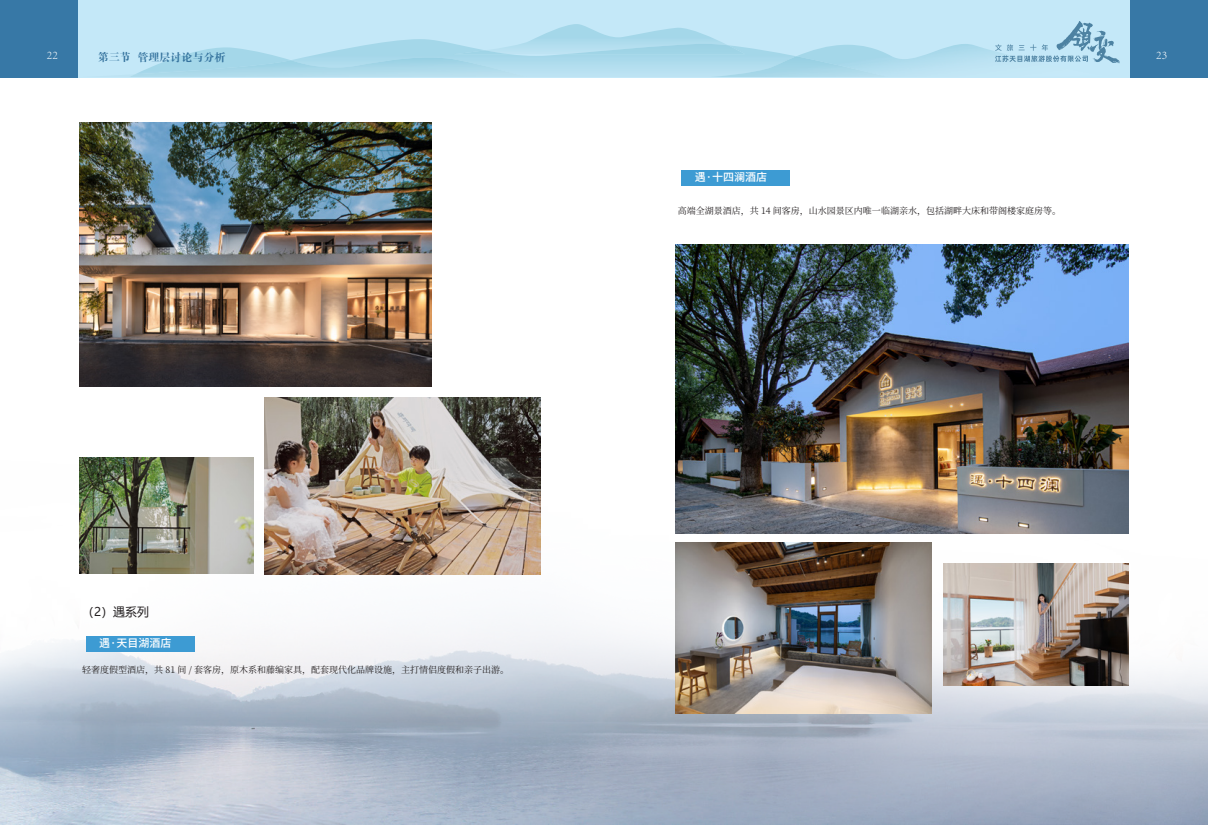
<style>
.page{position:relative;width:1208px;height:825px;background:#fff}
.page>*{position:absolute;margin:0;border:0;box-sizing:border-box;transform-origin:0 0}
.t1{font:12px "Microsoft Ya Hei";color:#231f20}
.t2{font:300 12px "Adobe Song Std";color:#fff}
.内容-正常字{font:500 11px "Source Han Sans CN";color:#fff}
.t3{font:11px "FZDBSK GBK1 0";color:#35739e}
.内容-正常字-2{font:9px "Source Han Serif SC";color:#231f20}
</style>
<div class="page">
<img style="left:0;top:0;width:1208px;height:825px">
<div style="left:86px;top:636px;width:108px;height:15px;background:#3d9bd3"></div>
<div style="left:681px;top:170px;width:109px;height:15px;background:#3d9bd3"></div>
<img style="left:265px;top:397px;width:276px;height:177px">
<img style="left:79px;top:122px;width:353px;height:265px">
<img style="left:80px;top:457px;width:174px;height:116px">
<img style="left:676px;top:245px;width:452px;height:288px">
<img style="left:676px;top:543px;width:255px;height:170px">
<img style="left:943px;top:563px;width:185px;height:123px">
<h1 class="t2" style="left:47px;top:48px;width:13px">22</h1>
<p class="t3" style="left:98px;top:51px;width:129px">第三节 管理层讨论与分析</p>
<h1 class="t2" style="left:1156px;top:48px;width:13px">23</h1>
<p class="内容-正常字" style="left:694px;top:171px;width:74px">遇·十四澜酒店</p>
<p class="t1" style="left:82px;top:603px;width:69px">（2）遇系列</p>
<p class="内容-正常字" style="left:99px;top:637px;width:74px">遇·天目湖酒店</p>
<p class="内容-正常字-2" style="left:82px;top:665px;width:428px">轻奢度假型酒店，共 81 间 / 套客房，原木系和藤编家具，配套现代化品牌设施，主打情侣度假和亲子出游。</p>
<p class="内容-正常字-2" style="left:677px;top:206px;width:385px">高端全湖景酒店，共 14 间客房，山水园景区内唯一临湖亲水，包括湖畔大床和带阁楼家庭房等。</p>
</div>
